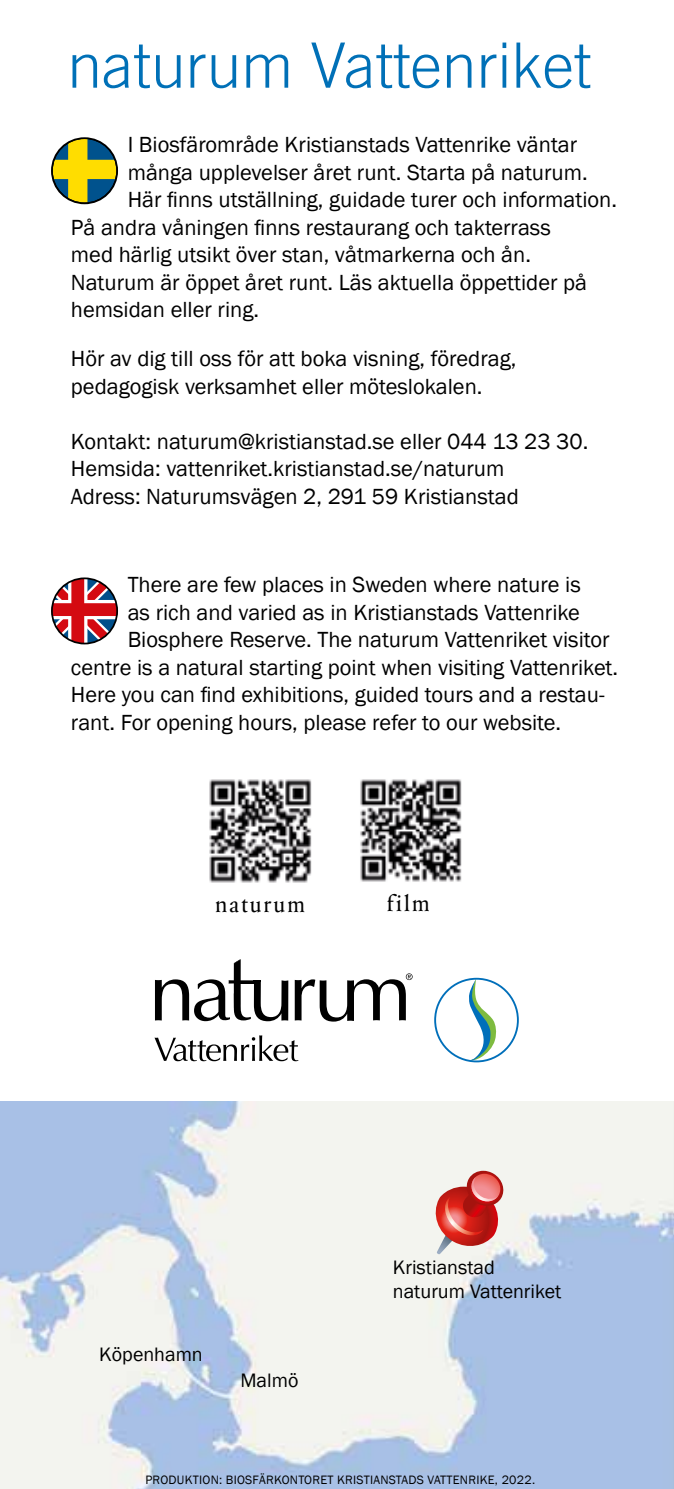
<style>
.page{position:relative;width:674px;height:1489px;background:#fff}
.page>*{position:absolute;margin:0;border:0;box-sizing:border-box;transform-origin:0 0}
.t1{font:300 62.5px "Trade Gothic LT Std";color:#0070b7}
.t2{font:25px "Columbus MT Std";letter-spacing:.075em;color:#000}
.t3{font:22.5px/27.5px "Franklin Gothic";color:#000}
.t4{font:20px/24px "Franklin Gothic";color:#000}
.t5{font:12.5px "Franklin Gothic";letter-spacing:.02em;color:#000}
</style>
<div class="page">
<img style="left:0;top:1101px;width:673px;height:387px">
<svg style="left:52px;top:578px;width:65px;height:65px"></svg>
<div style="left:51px;top:577px;width:67px;height:67px;border:2px solid #000;border-radius:50%"></div>
<svg style="left:52px;top:138px;width:65px;height:65px"></svg>
<div style="left:52px;top:138px;width:65px;height:65px;border:2px solid #000;border-radius:50%"></div>
<div style="left:51px;top:137px;width:67px;height:67px;border:2px solid #000;border-radius:50%"></div>
<svg style="left:155px;top:959px;width:133px;height:62px"></svg>
<svg style="left:294px;top:973px;width:118px;height:48px"></svg>
<svg style="left:465px;top:980px;width:32px;height:81px"></svg>
<div style="left:434px;top:977px;width:84px;height:85px;border:2px solid #006fba;border-radius:50%"></div>
<svg style="left:154px;top:1035px;width:144px;height:26px"></svg>
<img style="left:209px;top:779px;width:103px;height:104px">
<img style="left:360px;top:779px;width:102px;height:103px">
<svg style="left:431px;top:1170px;width:74px;height:84px"></svg>
<h1 class="t1" style="left:67px;top:28px;width:525px">naturum Vattenriket</h1>
<p class="t3" style="left:128px;top:131px;width:451px">I Biosfärområde Kristianstads Vattenrike väntar</p>
<p class="t3" style="left:128px;top:159px;width:461px">många upplevelser året runt. Starta på naturum.</p>
<p class="t3" style="left:128px;top:186px;width:490px">Här finns utställning, guidade turer och information.</p>
<p class="t3" style="left:71px;top:214px;width:481px">På andra våningen finns restaurang och takterrass</p>
<p class="t3" style="left:71px;top:241px;width:461px">med härlig utsikt över stan, våtmarkerna och ån.</p>
<p class="t3" style="left:71px;top:269px;width:517px">Naturum är öppet året runt. Läs aktuella öppettider på</p>
<p class="t3" style="left:71px;top:296px;width:189px">hemsidan eller ring.</p>
<p class="t3" style="left:71px;top:345px;width:447px">Hör av dig till oss för att boka visning, föredrag, pedagogisk verksamhet eller möteslokalen.</p>
<p class="t3" style="left:71px;top:428px;width:518px">Kontakt: naturum@kristianstad.se eller 044 13 23 30.<br>Hemsida: vattenriket.kristianstad.se/naturum<br>Adress: Naturumsvägen 2, 291 59 Kristianstad</p>
<p class="t3" style="left:128px;top:571px;width:454px">There are few places in Sweden where nature is</p>
<p class="t3" style="left:128px;top:599px;width:453px">as rich and varied as in Kristianstads Vattenrike</p>
<p class="t3" style="left:128px;top:626px;width:483px">Biosphere Reserve. The naturum Vattenriket visitor</p>
<p class="t3" style="left:71px;top:654px;width:548px">centre is a natural starting point when visiting Vattenriket.</p>
<p class="t3" style="left:71px;top:681px;width:535px">Here you can find exhibitions, guided tours and a restau-</p>
<p class="t3" style="left:71px;top:709px;width:491px">rant. For opening hours, please refer to our website.</p>
<p class="t2" style="left:215px;top:890px;width:91px">naturum</p>
<p class="t2" style="left:386px;top:890px;width:45px">film</p>
<p class="t4" style="left:99px;top:1342px;width:105px">Köpenhamn</p>
<p class="t4" style="left:240px;top:1368px;width:60px">Malmö</p>
<p class="t4" style="left:392px;top:1255px;width:170px">Kristianstad naturum Vattenriket</p>
<p class="t5" style="left:145px;top:1471px;width:391px">PRODUKTION: BIOSFÄRKONTORET KRISTIANSTADS VATTENRIKE, 2022.</p>
</div>
